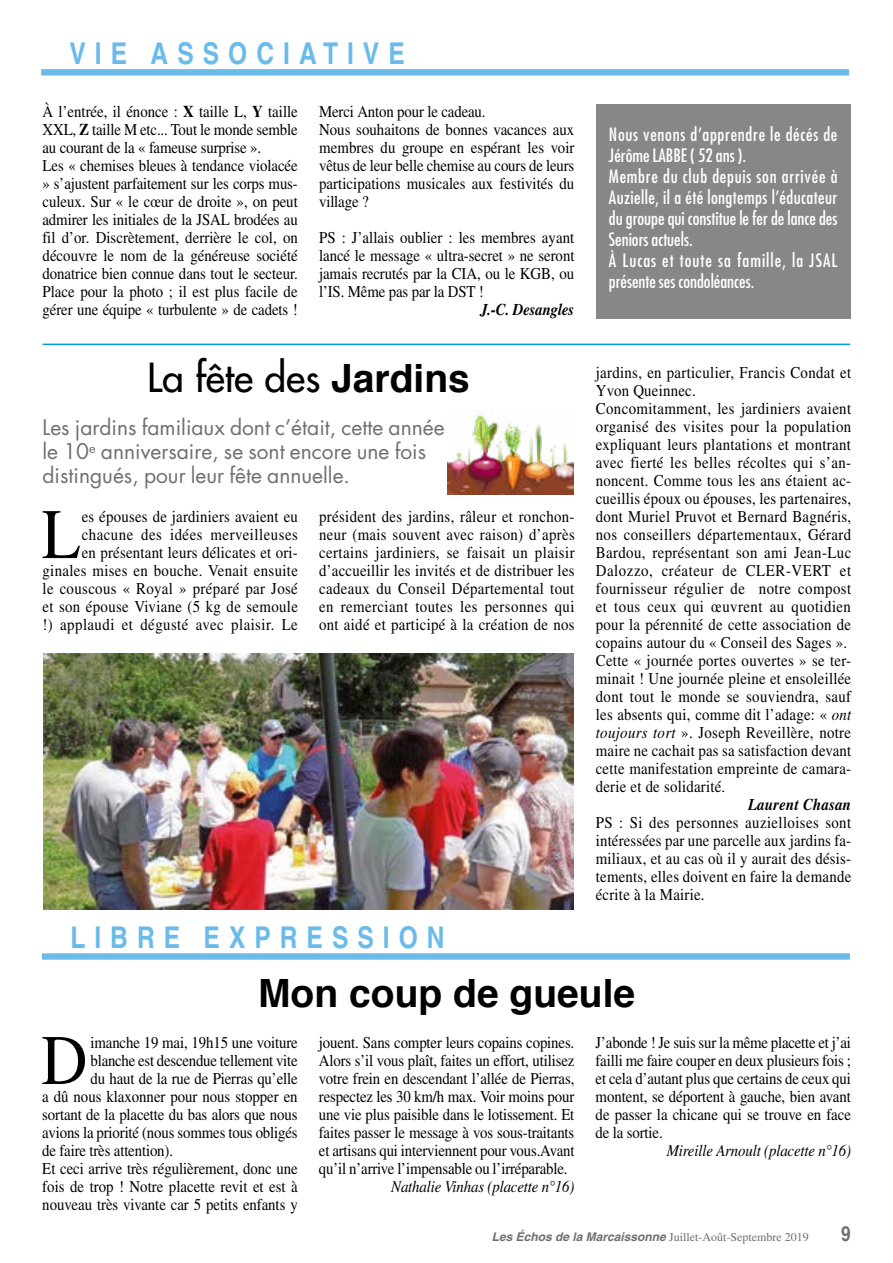
<style>
.page{position:relative;width:893px;height:1263px;background:#fff}
.page>*{position:absolute;margin:0;border:0;box-sizing:border-box;transform-origin:0 0}
.t1{font:70.95px "Times";color:#000;scale:.9 1}
.t2{font:39px "Futura";color:#000}
.t3{font:700 39px "Helvetica";color:#000}
.t4{font:700 condensed 30px "Helvetica";letter-spacing:.3em;color:#6abbe9}
.t5{font:21px/24px "Futura";color:#706f6f}
.t6{font:700 condensed 21px "Helvetica";color:#706f6f}
.t7{font:condensed 18px/21px "Futura";letter-spacing:.025em;color:#fff}
.t8{font:16.5px/18px "Times";letter-spacing:.015em;color:#000;text-align:justify;scale:.9 1}
.t9{font:16.5px/18px "Times";letter-spacing:-.005em;color:#000;scale:.9 1}
.t10{font:16.5px "Times";letter-spacing:-.01em;color:#000;scale:.9 1}
.t11{font:italic 16.5px "Times";letter-spacing:-.01em;color:#000;scale:.9 1}
.t12{font:16.5px "Times";letter-spacing:-.015em;color:#000;scale:.9 1}
.t13{font:italic 700 16.5px "Times";letter-spacing:-.01em;color:#000;scale:.9 1}
.t14{font:italic 700 16.5px "Times";letter-spacing:.015em;color:#000;scale:.9 1}
.t15{font:12px "Times";color:#706f6f}
.s1{font-weight:700}
.s2{font-family:"Helvetica";font-weight:700}
.s3{font-style:italic}
.s4{font-family:"Helvetica";font-weight:700;font-style:italic}
</style>
<div class="page">
<div style="left:42px;top:953px;width:808px;height:7px;background:#6abbe9"></div>
<img style="left:44px;top:654px;width:529px;height:255px">
<div style="left:596px;top:104px;width:254px;height:215px;background:#878787"></div>
<div style="left:41px;top:69px;width:808px;height:7px;background:#6abbe9"></div>
<hr style="left:42px;top:344px;width:808px;height:1px;background:#009fe3">
<img style="left:448px;top:412px;width:126px;height:83px">
<h3 class="t4" style="left:70px;top:35px;width:337px">VIE ASSOCIATIVE</h3>
<p class="t9" style="left:43px;top:103px;width:285px">À l’entrée, il énonce : <span class="s1">X</span> taille L, <span class="s1">Y</span> taille XXL, <span class="s1">Z</span> taille M etc... Tout le monde semble au courant de la « fameuse surprise ».<br>Les « chemises bleues à tendance violacée » s’ajustent parfaitement sur les corps mus&shy;culeux. Sur « le cœur de droite », on peut admirer les initiales de la JSAL brodées au fil d’or. Discrètement, derrière le col, on découvre le nom de la généreuse société donatrice bien connue dans tout le secteur.<br>Place pour la photo ; il est plus facile de gérer une équipe « turbulente » de cadets !</p>
<p class="t8" style="left:319px;top:103px;width:285px;text-align:left">Merci Anton pour le cadeau.<br>Nous souhaitons de bonnes vacances aux membres du groupe en espérant les voir vêtus de leur belle chemise au cours de leurs participations musicales aux festivités du village ?</p>
<p class="t8" style="left:319px;top:229px;width:285px">PS : J’allais oublier : les membres ayant lancé le message « ultra-secret » ne seront jamais recrutés par la CIA, ou le KGB, ou l’IS. Même pas par la DST !</p>
<p class="t13" style="left:480px;top:300px;width:106px">J.-C. Desangles</p>
<h2 class="t2" style="left:147px;top:352px;width:324px">La fête des <span class="s2">Jardins</span></h2>
<p class="t5" style="left:43px;top:416px;width:404px">Les jardins familiaux dont c’était, cette année le 10<sup>e</sup> anniversaire, se sont encore une fois distingués, pour leur fête annuelle.</p>
<p class="t8" style="left:43px;top:507px;width:285px;text-align:right">es épouses de jardiniers avaient eu chacune des idées merveilleuses<br>en présentant leurs délicates et ori&shy;ginales mises en bouche. Venait ensuite le couscous « Royal » préparé par José et son épouse Viviane (5 kg de semoule !) applaudi et dégusté avec plaisir. Le</p>
<p class="t8" style="left:319px;top:507px;width:285px">président des jardins, râleur et ronchon&shy;neur (mais souvent avec raison) d’après certains jardiniers, se faisait un plaisir d’accueillir les invités et de distribuer les cadeaux du Conseil Départemental tout en remerciant toutes les personnes qui ont aidé et participé à la création de nos</p>
<h1 class="t1" style="left:42px;top:494px;width:45px">L</h1>
<h3 class="t4" style="left:70px;top:919px;width:376px">LIBRE EXPRESSION</h3>
<p class="t7" style="left:609px;top:124px;width:230px">Nous venons d’apprendre le décés de<br>Jérôme LABBE ( 52 ans ).<br>Membre du club depuis son arrivée à<br>Auzielle, il a été longtemps l’éducateur du groupe qui constitue le fer de lance des<br>Seniors actuels.<br>À Lucas et toute sa famille, la JSAL présente ses condoléances.</p>
<p class="t8" style="left:596px;top:363px;width:285px;text-align:left">jardins, en particulier, Francis Condat et Yvon Queinnec.<br>Concomitamment, les jardiniers avaient organisé des visites pour la population expliquant leurs plantations et montrant avec fierté les belles récoltes qui s’an&shy;noncent. Comme tous les ans étaient ac&shy;cueillis époux ou épouses, les partenaires, dont Muriel Pruvot et Bernard Bagnéris, nos conseillers départementaux, Gérard Bardou, représentant son ami Jean-Luc Dalozzo, créateur de CLER-VERT et fournisseur régulier de notre compost et tous ceux qui œuvrent au quotidien pour la pérennité de cette association de copains autour du « Conseil des Sages ».<br>Cette « journée portes ouvertes » se ter&shy;minait ! Une journée pleine et ensoleillée dont tout le monde se souviendra, sauf les absents qui, comme dit l’adage: « <span class="s3">ont toujours tort</span> ». Joseph Reveillère, notre maire ne cachait pas sa satisfaction devant cette manifestation empreinte de camara&shy;derie et de solidarité.</p>
<p class="t14" style="left:748px;top:795px;width:116px">Laurent Chasan</p>
<p class="t8" style="left:596px;top:813px;width:285px">PS : Si des personnes auzielloises sont intéressées par une parcelle aux jardins fa&shy;miliaux, et au cas où il y aurait des désis&shy;tements, elles doivent en faire la demande écrite à la Mairie.</p>
<h2 class="t3" style="left:258px;top:962px;width:379px">Mon coup de gueule</h2>
<h1 class="t1" style="left:41px;top:1020px;width:53px">D</h1>
<p class="t10" style="left:91px;top:1033px;width:232px">imanche 19 mai, 19h15 une voiture</p>
<p class="t12" style="left:91px;top:1051px;width:232px">blanche est descendue tellement vite</p>
<p class="t10" style="left:91px;top:1069px;width:232px">du haut de la rue de Pierras qu’elle</p>
<p class="t9" style="left:42px;top:1087px;width:285px">a dû nous klaxonner pour nous stopper en</p>
<p class="t10" style="left:42px;top:1105px;width:285px">sortant de la placette du bas alors que nous</p>
<p class="t10" style="left:42px;top:1123px;width:285px">avions la priorité (nous sommes tous obligés</p>
<p class="t10" style="left:42px;top:1141px;width:147px">de faire très attention).</p>
<p class="t9" style="left:42px;top:1159px;width:285px">Et ceci arrive très régulièrement, donc une</p>
<p class="t8" style="left:42px;top:1177px;width:285px">fois de trop ! Notre placette revit et est à</p>
<p class="t9" style="left:42px;top:1195px;width:285px">nouveau très vivante car 5 petits enfants y</p>
<p class="t8" style="left:319px;top:1033px;width:285px">jouent. Sans compter leurs copains copines.<br>Alors s’il vous plaît, faites un effort, utilisez votre frein en descendant l’allée de Pierras, respectez les 30 km/h max. Voir moins pour une vie plus paisible dans le lotissement. Et faites passer le message à vos sous-traitants et artisans qui interviennent pour vous.Avant qu’il n’arrive l’impensable ou l’irréparable.</p>
<p class="t11" style="left:391px;top:1177px;width:205px">Nathalie Vinhas (placette n°16)</p>
<p class="t8" style="left:596px;top:1033px;width:285px">J’abonde ! Je suis sur la même placette et j’ai failli me faire couper en deux plusieurs fois ; et cela d’autant plus que certains de ceux qui montent, se déportent à gauche, bien avant de passer la chicane qui se trouve en face de la sortie.</p>
<p class="t11" style="left:667px;top:1141px;width:206px">Mireille Arnoult (placette n°16)</p>
<p class="t15" style="left:492px;top:1230px;width:319px"><span class="s4">Les Échos de la Marcaissonne</span> Juillet-Août-Septembre 2019</p>
<p class="t6" style="left:841px;top:1221px;width:11px">9</p>
</div>
